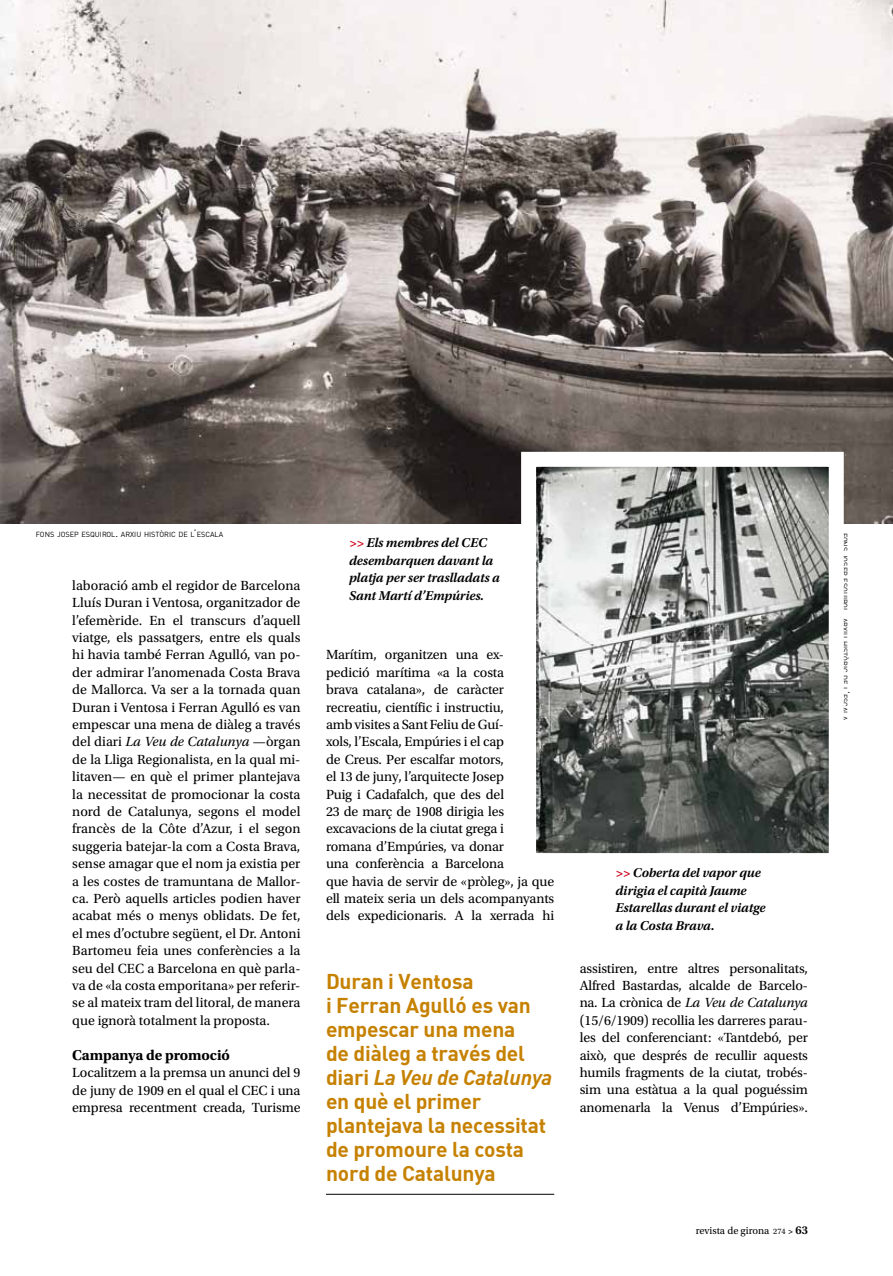
<style>
.page{position:relative;width:893px;height:1276px;background:#fff}
.page>*{position:absolute;margin:0;border:0;box-sizing:border-box;transform-origin:0 0}
.t1{font:21px/24px "DIN Bold";letter-spacing:-.01em;color:#c68100}
.t2{font:italic 700 21px "DIN";letter-spacing:-.01em;color:#c68100}
.t3{font:700 15px "Utopia Std";letter-spacing:-.01em;color:#000}
.t4{font:13.95px/17.4px "Utopia Std";letter-spacing:-.01em;color:#000;text-align:justify}
.t5{font:italic 600 13.5px/17.4px "Utopia Std";letter-spacing:-.01em;color:#000}
.t6{font:10.5px "Utopia Std";color:#000}
.t7{font:7.35px "DIN";color:#000}
.s1{font-size:10.5px}
.s2{color:#ce0019}
.s3{font-style:italic}
.s4{font-family:"DIN Bold";font-weight:400;font-style:normal}
.s5{font-size:8.25px}
.s6{font-weight:600;font-size:9px}
.s7{font-weight:600;font-size:12px}
</style>
<div class="page">
<hr style="left:326px;top:1194px;width:228px;height:1px;background:#000">
<img style="left:0;top:0;width:893px;height:523px">
<img style="left:537px;top:468px;width:291px;height:384px">
<p class="t7" style="left:36px;top:530px;width:189px">FONS JOSEP ESQUIROL<span class="s1">.</span> ARXIU HISTÒRIC DE L<span class="s1">’</span>ESCALA</p>
<p class="t7" style="left:849px;top:532px;width:189px;rotate:90deg">FONS JOSEP ESQUIROL<span class="s1">.</span> ARXIU HISTÒRIC DE L<span class="s1">’</span>ESCALA</p>
<p class="t5" style="left:349px;top:534px;width:152px"><span class="s2">&gt;&gt;</span> Els membres del CEC desembarquen davant la platja per ser traslladats a<br>Sant Martí d’Empúries.</p>
<p class="t4" style="left:72px;top:577px;width:230px">laboració amb el regidor de Barcelona Lluís Duran i Ventosa, organitzador de l’efemèride. En el transcurs d’aquell viatge, els passatgers, entre els quals hi havia també Ferran Agulló, van po&shy;der admirar l’anomenada Costa Brava de Mallorca. Va ser a la tornada quan Duran i Ventosa i Ferran Agulló es van empescar una mena de diàleg a través del diari <span class="s3">La Veu de Catalunya</span> —òrgan de la Lliga Regionalista, en la qual mi&shy;litaven— en què el primer plantejava la necessitat de promocionar la costa nord de Catalunya, segons el model francès de la Côte d’Azur, i el segon suggeria batejar-la com a Costa Brava, sense amagar que el nom ja existia per a les costes de tramuntana de Mallor&shy;ca. Però aquells articles podien haver acabat més o menys oblidats. De fet, el mes d’octubre següent, el Dr. Antoni Bartomeu feia unes conferències a la seu del CEC a Barcelona en què parla&shy;va de «la costa emporitana» per referir&shy;se al mateix tram del litoral, de manera que ignorà totalment la proposta.</p>
<p class="t3" style="left:72px;top:1046px;width:159px">Campanya de promoció</p>
<p class="t4" style="left:72px;top:1064px;width:230px">Localitzem a la premsa un anunci del 9 de juny de 1909 en el qual el CEC i una empresa recentment creada, Turisme</p>
<p class="t4" style="left:326px;top:646px;width:230px;text-align:left">Marítim, organitzen una ex-<br>pedició marítima «a la costa<br>brava catalana», de caràcter recreatiu, científic i instructiu,<br>amb visites a Sant Feliu de Guí-<br>xols, l’Escala, Empúries i el cap<br>de Creus. Per escalfar motors,<br>el 13 de juny, l’arquitecte Josep<br>Puig i Cadafalch, que des del<br>23 de març de 1908 dirigia les excavacions de la ciutat grega i<br>romana d’Empúries, va donar<br>una conferència a Barcelona<br>que havia de servir de «pròleg», ja que ell mateix seria un dels acompanyants dels expedicionaris. A la xerrada hi</p>
<p class="t5" style="left:615px;top:864px;width:152px"><span class="s2">&gt;&gt;</span> Coberta del vapor que dirigia el capità Jaume<br>Estarellas durant el viatge a la Costa Brava.</p>
<p class="t4" style="left:580px;top:959px;width:230px">assistiren, entre altres personalitats, Alfred Bastardas, alcalde de Barcelo&shy;na. La crònica de <span class="s3">La Veu de Catalunya </span>(15/6/1909) recollia les darreres parau&shy;les del conferenciant: «Tantdebó, per això, que després de recullir aquests humils fragments de la ciutat, trobés&shy;sim una estàtua a la qual poguéssim anomenarla la Venus d’Empúries».</p>
<h1 class="t1" style="left:326px;top:968px;width:206px">Duran i Ventosa<br>i Ferran Agulló es van empescar una mena de diàleg a través del</h1>
<h1 class="t2" style="left:326px;top:1064px;width:228px"><span class="s4">diari</span> La Veu de Catalunya</h1>
<h1 class="t1" style="left:326px;top:1088px;width:222px">en què el primer plantejava la necessitat de promoure la costa nord de Catalunya</h1>
<p class="t6" style="left:696px;top:1224px;width:114px">revista de girona <span class="s5">274</span> <span class="s6">&gt;</span> <span class="s7">63</span></p>
</div>
